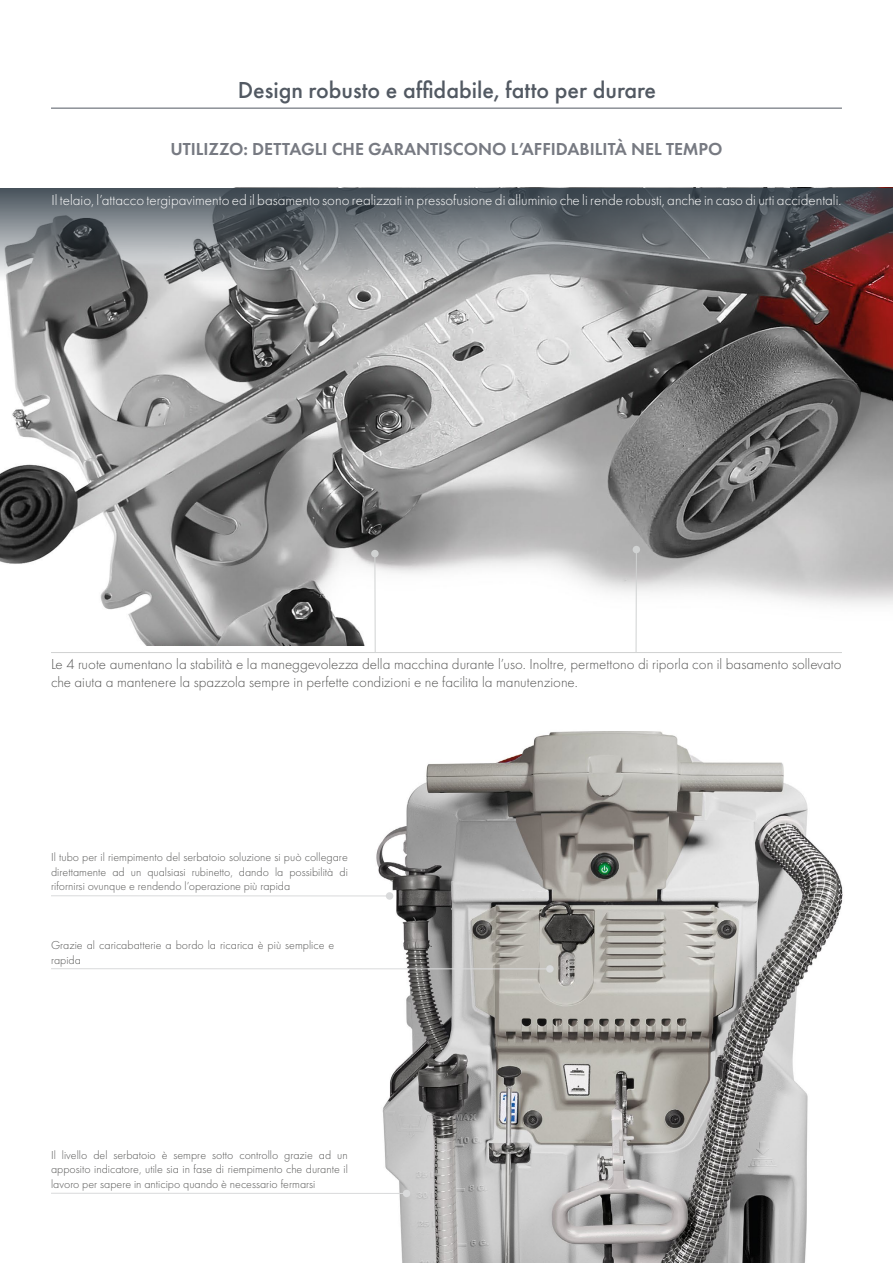
<style>
.page{position:relative;width:893px;height:1263px;background:#fff}
.page>*{position:absolute;margin:0;border:0;box-sizing:border-box;transform-origin:0 0}
.t1{font:500 24px "Futura PT";color:#525962}
.t2{font:600 18px "Futura PT";color:#777a82}
.t3{font:300 15px/18px "Futura PT";color:#575756}
.t4{font:300 15px "Futura PT";color:#fff}
.t5{font:300 12px/14.4px "Futura PT";color:#575756;text-align:justify}
</style>
<div class="page">
<img style="left:0;top:281px;width:893px;height:365px">
<img style="left:51px;top:731px;width:792px;height:532px">
<hr style="left:51px;top:108px;width:791px;height:1px;background:#525962">
<hr style="left:375px;top:554px;width:1px;height:98px;background:#d0d2d2">
<div style="left:371px;top:550px;width:8px;height:7px;background:#d0d2d2;border-radius:50%"></div>
<hr style="left:51px;top:968px;width:499px;height:1px;background:#d9dadb">
<div style="left:546px;top:965px;width:8px;height:8px;background:#d9dadb;border-radius:50%"></div>
<hr style="left:51px;top:895px;width:339px;height:1px;background:#d9dadb">
<div style="left:386px;top:892px;width:7px;height:8px;background:#d9dadb;border-radius:50%"></div>
<hr style="left:51px;top:1193px;width:356px;height:1px;background:#d9dadb">
<div style="left:403px;top:1190px;width:7px;height:7px;background:#d9dadb;border-radius:50%"></div>
<hr style="left:636px;top:549px;width:1px;height:103px;background:#d0d2d2">
<div style="left:633px;top:546px;width:7px;height:7px;background:#d0d2d2;border-radius:50%"></div>
<hr style="left:51px;top:652px;width:791px;height:1px;background:#d0d2d2">
<svg style="left:0;top:188px;width:893px;height:93px;background:#6d6e73"></svg>
<h1 class="t1" style="left:238px;top:76px;width:420px">Design robusto e affidabile, fatto per durare</h1>
<h2 class="t2" style="left:170px;top:138px;width:554px">UTILIZZO: DETTAGLI CHE GARANTISCONO L’AFFIDABILITÀ NEL TEMPO</h2>
<p class="t4" style="left:51px;top:191px;width:792px">Il telaio, l’attacco tergipavimento ed il basamento sono realizzati in pressofusione di alluminio che li rende robusti, anche in caso di urti accidentali.</p>
<p class="t3" style="left:51px;top:655px;width:792px">Le 4 ruote aumentano la stabilità e la maneggevolezza della macchina durante l’uso. Inoltre, permettono di riporla con il basamento sollevato che aiuta a mantenere la spazzola sempre in perfette condizioni e ne facilita la manutenzione.</p>
<p class="t5" style="left:51px;top:850px;width:298px">Il tubo per il riempimento del serbatoio soluzione si può collegare direttamente ad un qualsiasi rubinetto, dando la possibilità di rifornirsi ovunque e rendendo l’operazione più rapida</p>
<p class="t5" style="left:51px;top:938px;width:285px">Grazie al caricabatterie a bordo la ricarica è più semplice e rapida</p>
<p class="t5" style="left:51px;top:1148px;width:298px">Il livello del serbatoio è sempre sotto controllo grazie ad un apposito indicatore, utile sia in fase di riempimento che durante il lavoro per sapere in anticipo quando è necessario fermarsi</p>
</div>
